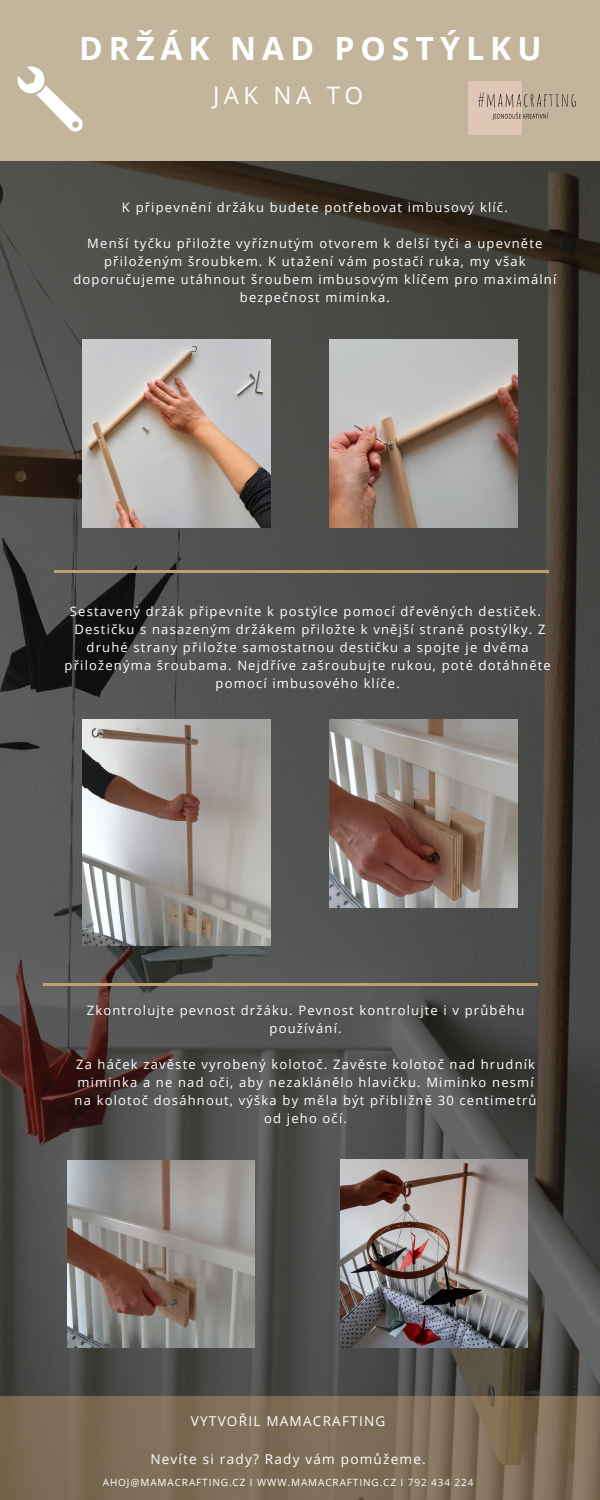
<style>
.page{position:relative;width:600px;height:1500px;background:#fff}
.page>*{position:absolute;margin:0;border:0;box-sizing:border-box;transform-origin:0 0}
.t1{font:700 32px "Open Sans";letter-spacing:.19em;color:#fff}
.t2{font:24px "Open Sans";letter-spacing:.19em;color:#fff}
.t3{font:13.6px "Open Sans";letter-spacing:.09em;color:#fff}
.t4{font:13px/18px "Open Sans";letter-spacing:.09em;color:#fff;text-align:center}
.t5{font:10px "Open Sans";letter-spacing:.09em;color:#fff}
</style>
<div class="page">
<img style="left:0;top:161px;width:600px;height:1235px">
<svg style="left:0;top:1396px;width:600px;height:104px;background:#7e6d56"></svg>
<div style="left:0;top:0;width:600px;height:161px;background:#c2b59b"></div>
<hr style="left:55px;top:570px;width:494px;height:2px;background:#c49d6e">
<img style="left:469px;top:81px;width:106px;height:53px">
<img style="left:83px;top:340px;width:187px;height:187px">
<img style="left:83px;top:720px;width:187px;height:226px">
<img style="left:68px;top:1160px;width:187px;height:187px">
<img style="left:340px;top:1160px;width:188px;height:187px">
<hr style="left:44px;top:984px;width:494px;height:2px;background:#c49d6e">
<svg style="left:17px;top:66px;width:66px;height:66px"></svg>
<img style="left:330px;top:340px;width:187px;height:187px">
<img style="left:330px;top:720px;width:187px;height:187px">
<h1 class="t1" style="left:79px;top:26px;width:464px">DRŽÁK NAD POSTÝLKU</h1>
<h2 class="t2" style="left:213px;top:79px;width:152px">JAK NA TO</h2>
<p class="t4" style="left:122px;top:198px;width:387px">K připevnění držáku budete potřebovat imbusový klíč.</p>
<p class="t4" style="left:73px;top:234px;width:485px">Menší tyčku přiložte vyříznutým otvorem k delší tyči a upevněte přiloženým šroubkem. K utažení vám postačí ruka, my však doporučujeme utáhnout šroubem imbusovým klíčem pro maximální bezpečnost miminka.</p>
<p class="t4" style="left:65px;top:602px;width:488px">Sestavený držák připevníte k postýlce pomocí dřevěných destiček.<br>Destičku s nasazeným držákem přiložte k vnější straně postýlky. Z druhé strany přiložte samostatnou destičku a spojte je dvěma přiloženýma šroubama. Nejdříve zašroubujte rukou, poté dotáhněte pomocí imbusového klíče.</p>
<p class="t4" style="left:87px;top:1001px;width:439px">Zkontrolujte pevnost držáku. Pevnost kontrolujte i v průběhu používání.</p>
<p class="t4" style="left:75px;top:1055px;width:464px">Za háček zavěste vyrobený kolotoč. Zavěste kolotoč nad hrudník miminka a ne nad oči, aby nezaklánělo hlavičku. Miminko nesmí na kolotoč dosáhnout, výška by měla být přibližně 30 centimetrů od jeho očí.</p>
<p class="t3" style="left:191px;top:1412px;width:196px">VYTVOŘIL MAMACRAFTING</p>
<p class="t3" style="left:150px;top:1449px;width:277px">Nevíte si rady? Rady vám pomůžeme.</p>
<p class="t5" style="left:103px;top:1475px;width:372px">AHOJ@MAMACRAFTING.CZ I WWW.MAMACRAFTING.CZ I 792 434 224</p>
</div>
